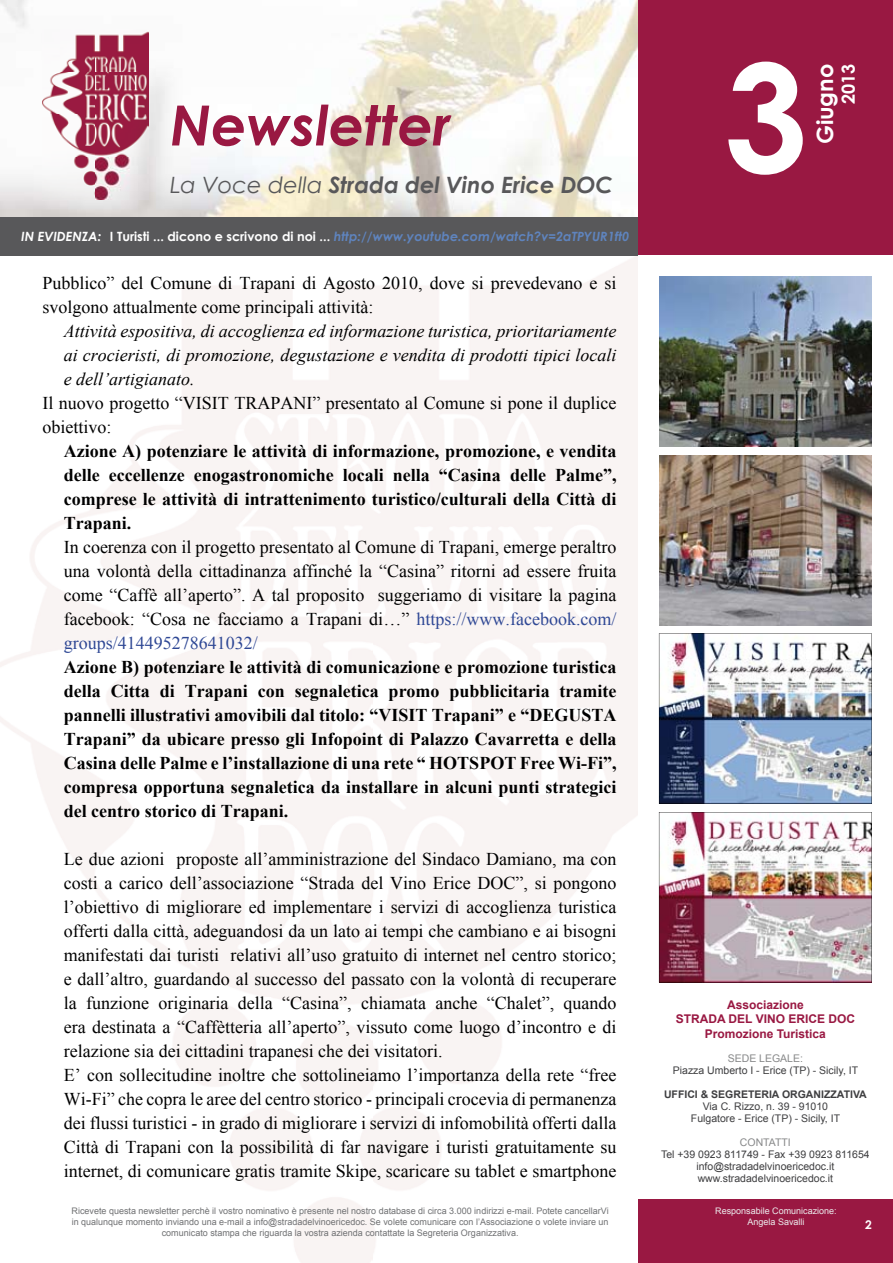
<style>
.page{position:relative;width:893px;height:1263px;background:#fff}
.page>*{position:absolute;margin:0;border:0;box-sizing:border-box;transform-origin:0 0}
.t1{font:700 150px "Century Gothic";color:#fff}
.t2{font:italic 700 55.5px "Century Gothic";color:#991842}
.t3{font:italic 700 22.5px "Century Gothic";color:#58585a}
.t4{font:700 22.5px "Century Gothic";color:#fff}
.t5{font:18px/24px "Times New Roman";color:#000}
.t6{font:700 18px/24px "Times New Roman";color:#000;text-align:justify}
.t7{font:italic 18px/24px "Times New Roman";color:#000;text-align:justify}
.t8{font:700 18px "Century Gothic";color:#fff}
.t9{font:italic 700 12.75px "Century Gothic";color:#5f84be}
.t10{font:700 12px/14.4px "Arial";color:#991842;text-align:center}
.t11{font:700 12px "Century Gothic";color:#fff}
.t12{font:10.5px/12px "Arial";color:#3e3e40;text-align:center}
.t13{font:700 10.5px "Arial";color:#3e3e40}
.t14{font:10.5px "Arial";color:#878889}
.t15{font:9px/10.8px "Arial";color:#707173;text-align:center}
.t16{font:9px/10.8px "Arial";color:#ececed;text-align:center}
.s1{font-weight:400}
.s2{color:#fff}
.s3{font-style:normal;color:#fff}
.s4{color:#2f4895}
</style>
<div class="page">
<img style="left:0;top:0;width:638px;height:217px">
<img style="left:0;top:255px;width:638px;height:1008px">
<div style="left:638px;top:0;width:255px;height:255px;background:#991842"></div>
<img style="left:43px;top:30px;width:106px;height:170px">
<div style="left:638px;top:1199px;width:255px;height:64px;background:#991842"></div>
<div style="left:0;top:217px;width:638px;height:38px;background:#58585a"></div>
<img style="left:659px;top:276px;width:213px;height:170px">
<img style="left:659px;top:633px;width:213px;height:171px">
<img style="left:659px;top:455px;width:213px;height:170px">
<img style="left:659px;top:812px;width:213px;height:170px">
<h2 class="t2" style="left:170px;top:83px;width:282px">Newsletter</h2>
<p class="t3" style="left:170px;top:168px;width:444px"><span class="s1">La Voce della</span> Strada del Vino Erice DOC</p>
<p class="t9" style="left:21px;top:226px;width:610px"><span class="s2">IN EVIDENZA:</span> <span class="s3">I Turisti ... dicono e scrivono di noi ...</span> http://www.youtube.com/watch?v=2aTPYUR1ft0</p>
<p class="t5" style="left:43px;top:271px;width:576px">Pubblico” del Comune di Trapani di Agosto 2010, dove si prevedevano e si svolgono attualmente come principali attività:</p>
<p class="t7" style="left:64px;top:318px;width:554px">Attività espositiva, di accoglienza ed informazione turistica, prioritariamente ai crocieristi, di promozione, degustazione e vendita di prodotti tipici locali e dell’artigianato.</p>
<p class="t5" style="left:43px;top:391px;width:576px">Il nuovo progetto “VISIT TRAPANI” presentato al Comune si pone il duplice obiettivo:</p>
<p class="t6" style="left:64px;top:438px;width:554px">Azione A) potenziare le attività di informazione, promozione, e vendita delle eccellenze enogastronomiche locali nella “Casina delle Palme”, comprese le attività di intrattenimento turistico/culturali della Città di Trapani.</p>
<p class="t5" style="left:64px;top:535px;width:554px;text-align:justify">In coerenza con il progetto presentato al Comune di Trapani, emerge peraltro una volontà della cittadinanza affinché la “Casina” ritorni ad essere fruita come “Caffè all’aperto”. A tal proposito suggeriamo di visitare la pagina facebook: “Cosa ne facciamo a Trapani di…” <span class="s4">https://www.facebook.com/ groups/414495278641032/</span></p>
<p class="t6" style="left:64px;top:654px;width:554px">Azione B) potenziare le attività di comunicazione e promozione turistica della Citta di Trapani con segnaletica promo pubblicitaria tramite pannelli illustrativi amovibili dal titolo: “VISIT Trapani” e “DEGUSTA Trapani” da ubicare presso gli Infopoint di Palazzo Cavarretta e della Casina delle Palme e l’installazione di una rete “ HOTSPOT Free Wi-Fi”, compresa opportuna segnaletica da installare in alcuni punti strategici del centro storico di Trapani.</p>
<p class="t5" style="left:64px;top:847px;width:554px">Le due azioni proposte all’amministrazione del Sindaco Damiano, ma con costi a carico dell’associazione “Strada del Vino Erice DOC”, si pongono l’obiettivo di migliorare ed implementare i servizi di accoglienza turistica offerti dalla città, adeguandosi da un lato ai tempi che cambiano e ai bisogni manifestati dai turisti relativi all’uso gratuito di internet nel centro storico; e dall’altro, guardando al successo del passato con la volontà di recuperare la funzione originaria della “Casina”, chiamata anche “Chalet”, quando era destinata a “Caffètteria all’aperto”, vissuto come luogo d’incontro e di relazione sia dei cittadini trapanesi che dei visitatori.<br>E’ con sollecitudine inoltre che sottolineiamo l’importanza della rete “free Wi-Fi” che copra le aree del centro storico - principali crocevia di permanenza dei flussi turistici - in grado di migliorare i servizi di infomobilità offerti dalla Città di Trapani con la possibilità di far navigare i turisti gratuitamente su internet, di comunicare gratis tramite Skipe, scaricare su tablet e smartphone</p>
<p class="t15" style="left:72px;top:1206px;width:539px">Ricevete questa newsletter perchè il vostro nominativo è presente nel nostro database di circa 3.000 indirizzi e-mail. Potete cancellarVi in qualunque momento inviando una e-mail a info@stradadelvinoericedoc. Se volete comunicare con l’Associazione o volete inviare un comunicato stampa che riguarda la vostra azienda contattate la Segreteria Organizzativa.</p>
<h1 class="t1" style="left:724px;top:4px;width:85px">3</h1>
<p class="t4" style="left:808px;top:144px;width:82px;rotate:-90deg">Giugno</p>
<p class="t8" style="left:835px;top:104px;width:42px;rotate:-90deg">2013</p>
<p class="t10" style="left:676px;top:998px;width:181px">Associazione<br>STRADA DEL VINO ERICE DOC<br>Promozione Turistica</p>
<p class="t14" style="left:728px;top:1051px;width:77px">SEDE LEGALE:</p>
<p class="t12" style="left:673px;top:1064px;width:187px">Piazza Umberto I - Erice (TP) - Sicily, IT</p>
<p class="t13" style="left:664px;top:1087px;width:204px">UFFICI &amp; SEGRETERIA ORGANIZZATIVA</p>
<p class="t12" style="left:691px;top:1100px;width:151px">Via C. Rizzo, n. 39 - 91010<br>Fulgatore - Erice (TP) - Sicily, IT</p>
<p class="t14" style="left:740px;top:1135px;width:52px">CONTATTI</p>
<p class="t12" style="left:661px;top:1148px;width:210px">Tel +39 0923 811749 - Fax +39 0923 811654 info@stradadelvinoericedoc.it www.stradadelvinoericedoc.it</p>
<p class="t16" style="left:715px;top:1206px;width:123px">Responsabile Comunicazione:<br>Angela Savalli</p>
<p class="t11" style="left:865px;top:1216px;width:8px">2</p>
</div>
